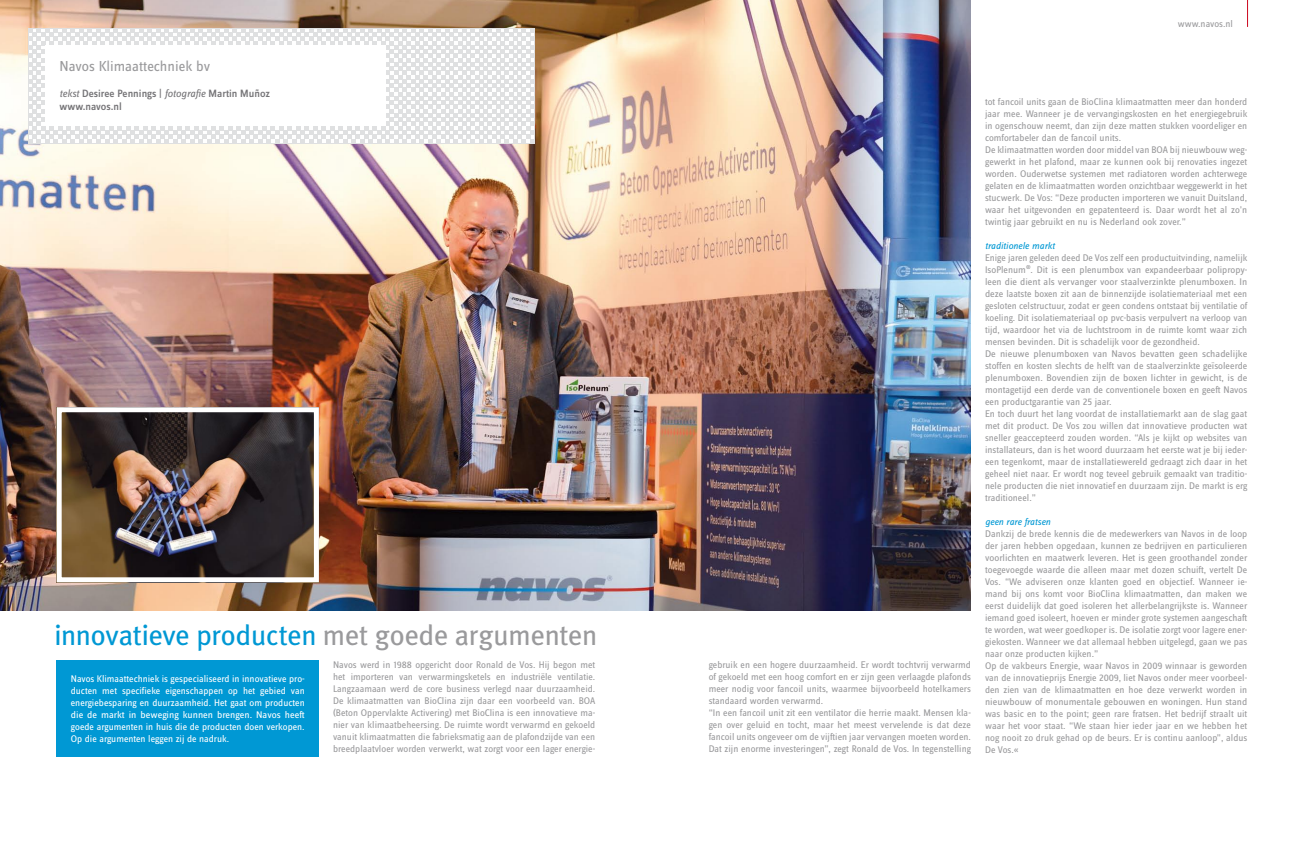
<style>
.page{position:relative;width:1304px;height:842px;background:#fff}
.page>*{position:absolute;margin:0;border:0;box-sizing:border-box;transform-origin:0 0}
.t1{font:28.4px "Meta Plus";letter-spacing:-.01em;color:#0098d4}
.t2{font:15px "Zine Sans Dis";color:#9a9a9c}
.t3{font:500 11px/13px "Zine Sans Dis";color:#757477}
.t4{font:10px/12px "Zine Sans Dis";color:#9a9a9c}
.t5{font:10px/12px "Zine Sans Dis";color:#fff;text-align:justify}
.t6{font:italic 10px "Zine Sans Dis";color:#0098d4}
.s1{font-weight:400;font-style:italic}
.s2{font-weight:400}
.s3{color:#9a9a9c}
</style>
<div class="page">
<img style="left:0;top:0;width:971px;height:611px">
<img style="left:63px;top:413px;width:250px;height:163px">
<div style="left:57px;top:407px;width:262px;height:175px;border:5px solid #fff"></div>
<svg style="left:28px;top:28px;width:506px;height:115px"></svg>
<div style="left:45px;top:45px;width:341px;height:81px;background:#fff"></div>
<div style="left:57px;top:660px;width:262px;height:97px;background:#0098d4"></div>
<svg style="left:1247px;top:0;width:1px;height:27px"></svg>
<h2 class="t2" style="left:60px;top:59px;width:152px">Navos Klimaattechniek bv</h2>
<p class="t3" style="left:60px;top:87px;width:212px"><span class="s1">tekst</span> Desiree Pennings <span class="s2">|</span> <span class="s1">fotografie</span> Martin Muñoz www.navos.nl</p>
<h1 class="t1" style="left:54px;top:619px;width:545px">innovatieve producten <span class="s3">met goede argumenten</span></h1>
<p class="t5" style="left:71px;top:673px;width:235px">Navos Klimaattechniek is gespecialiseerd in innovatieve pro&shy;ducten met specifieke eigenschappen op het gebied van energiebesparing en duurzaamheid. Het gaat om producten die de markt in beweging kunnen brengen. Navos heeft goede argumenten in huis die de producten doen verkopen.<br>Op die argumenten leggen zij de nadruk.</p>
<p class="t4" style="left:333px;top:659px;width:264px;text-align:justify">Navos werd in 1988 opgericht door Ronald de Vos. Hij begon met het importeren van verwarmingsketels en industriële ventilatie.<br>Langzaamaan werd de core business verlegd naar duurzaamheid.<br>De klimaatmatten van BioClina zijn daar een voorbeeld van. BOA (Beton Oppervlakte Activering) met BioClina is een innovatieve ma&shy;nier van klimaatbeheersing. De ruimte wordt verwarmd en gekoeld vanuit klimaatmatten die fabrieksmatig aan de plafondzijde van een breedplaatvloer worden verwerkt, wat zorgt voor een lager energie-</p>
<p class="t4" style="left:1178px;top:18px;width:57px">www.navos.nl</p>
<p class="t4" style="left:709px;top:659px;width:264px">gebruik en een hogere duurzaamheid. Er wordt tochtvrij verwarmd of gekoeld met een hoog comfort en er zijn geen verlaagde plafonds meer nodig voor fancoil units, waarmee bijvoorbeeld hotelkamers standaard worden verwarmd.<br>“In een fancoil unit zit een ventilator die herrie maakt. Mensen kla&shy;gen over geluid en tocht, maar het meest vervelende is dat deze fancoil units ongeveer om de vijftien jaar vervangen moeten worden.<br>Dat zijn enorme investeringen”, zegt Ronald de Vos. In tegenstelling</p>
<p class="t4" style="left:985px;top:96px;width:264px">tot fancoil units gaan de BioClina klimaatmatten meer dan honderd jaar mee. Wanneer je de vervangingskosten en het energiegebruik in ogenschouw neemt, dan zijn deze matten stukken voordeliger en comfortabeler dan de fancoil units.<br>De klimaatmatten worden door middel van BOA bij nieuwbouw weg&shy;gewerkt in het plafond, maar ze kunnen ook bij renovaties ingezet worden. Ouderwetse systemen met radiatoren worden achterwege gelaten en de klimaatmatten worden onzichtbaar weggewerkt in het stucwerk. De Vos: “Deze producten importeren we vanuit Duitsland, waar het uitgevonden en gepatenteerd is. Daar wordt het al zo’n twintig jaar gebruikt en nu is Nederland ook zover.”</p>
<p class="t6" style="left:985px;top:241px;width:71px">traditionele markt</p>
<p class="t4" style="left:985px;top:252px;width:264px">Enige jaren geleden deed De Vos zelf een productuitvinding, namelijk IsoPlenum<sup>®</sup>. Dit is een plenumbox van expandeerbaar polipropy&shy;leen die dient als vervanger voor staalverzinkte plenumboxen. In deze laatste boxen zit aan de binnenzijde isolatiemateriaal met een gesloten celstructuur, zodat er geen condens ontstaat bij ventilatie of koeling. Dit isolatiemateriaal op pvc-basis verpulvert na verloop van tijd, waardoor het via de luchtstroom in de ruimte komt waar zich mensen bevinden. Dit is schadelijk voor de gezondheid.<br>De nieuwe plenumboxen van Navos bevatten geen schadelijke stoffen en kosten slechts de helft van de staalverzinkte geïsoleerde plenumboxen. Bovendien zijn de boxen lichter in gewicht, is de montagetijd een derde van de conventionele boxen en geeft Navos een productgarantie van 25 jaar.<br>En toch duurt het lang voordat de installatiemarkt aan de slag gaat met dit product. De Vos zou willen dat innovatieve producten wat sneller geaccepteerd zouden worden. “Als je kijkt op websites van installateurs, dan is het woord duurzaam het eerste wat je bij ieder&shy;een tegenkomt, maar de installatiewereld gedraagt zich daar in het geheel niet naar. Er wordt nog teveel gebruik gemaakt van traditio&shy;nele producten die niet innovatief en duurzaam zijn. De markt is erg traditioneel.”</p>
<p class="t6" style="left:985px;top:517px;width:67px">geen rare fratsen</p>
<p class="t4" style="left:985px;top:528px;width:264px">Dankzij de brede kennis die de medewerkers van Navos in de loop der jaren hebben opgedaan, kunnen ze bedrijven en particulieren voorlichten en maatwerk leveren. Het is geen groothandel zonder toegevoegde waarde die alleen maar met dozen schuift, vertelt De Vos. “We adviseren onze klanten goed en objectief. Wanneer ie&shy;mand bij ons komt voor BioClina klimaatmatten, dan maken we eerst duidelijk dat goed isoleren het allerbelangrijkste is. Wanneer iemand goed isoleert, hoeven er minder grote systemen aangeschaft te worden, wat weer goedkoper is. De isolatie zorgt voor lagere ener&shy;giekosten. Wanneer we dat allemaal hebben uitgelegd, gaan we pas naar onze producten kijken.”<br>Op de vakbeurs Energie, waar Navos in 2009 winnaar is geworden van de innovatieprijs Energie 2009, liet Navos onder meer voorbeel&shy;den zien van de klimaatmatten en hoe deze verwerkt worden in nieuwbouw of monumentale gebouwen en woningen. Hun stand was basic en to the point; geen rare fratsen. Het bedrijf straalt uit waar het voor staat. “We staan hier ieder jaar en we hebben het nog nooit zo druk gehad op de beurs. Er is continu aanloop”, aldus De Vos.«</p>
</div>
